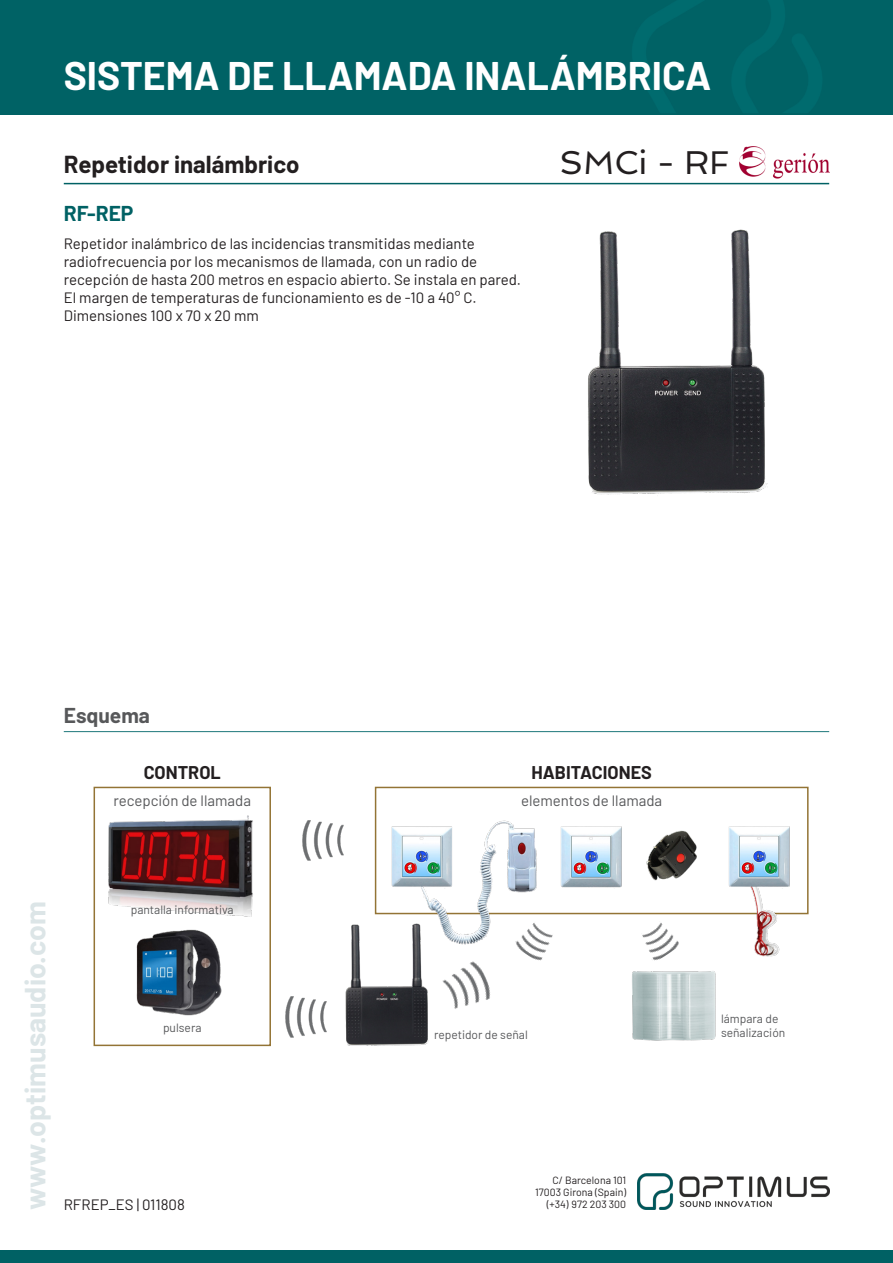
<style>
.page{position:relative;width:893px;height:1263px;background:#fff}
.page>*{position:absolute;margin:0;border:0;box-sizing:border-box;transform-origin:0 0}
.TITULAR1{font:700 39px "Barlow";color:#fff}
.TITULAR2{font:33px "Spinnaker";color:#231f20}
.INFOPIE{font:700 28.5px "Barlow";color:#dce5e7}
.TITULAR2-2{font:700 24px "Barlow";color:#231f20}
.TUTULAR3{font:700 21px "Barlow";color:#57585a}
.MODELO{font:700 21px "Barlow";color:#006164}
.TITULAR2-3{font:700 18px "Barlow";color:#231f20}
.DESCRIPCIÓN{font:15px/18px "Barlow";color:#231f20}
.TITULAR2-4{font:15px "Barlow";color:#57585a}
.INFOPIE-2{font:15px "Barlow";color:#231f20}
.TITULAR2-5{font:12px/14.4px "Barlow";color:#57585a}
.INFOPIE-3{font:10.5px "Barlow";color:#231f20}
</style>
<div class="page">
<div style="left:0;top:0;width:893px;height:115px;background:#006265"></div>
<img style="left:638px;top:1174px;width:191px;height:35px">
<div style="left:0;top:1250px;width:893px;height:13px;background:#006164"></div>
<hr style="left:64px;top:183px;width:765px;height:1px;background:#006164">
<img style="left:588px;top:229px;width:180px;height:266px">
<img style="left:740px;top:146px;width:89px;height:33px">
<hr style="left:64px;top:731px;width:765px;height:1px;background:#1d777b">
<div style="left:94px;top:787px;width:177px;height:259px;border:2px solid #937435"></div>
<div style="left:375px;top:787px;width:434px;height:127px;border:2px solid #937435"></div>
<img style="left:108px;top:815px;width:145px;height:102px">
<img style="left:385px;top:820px;width:157px;height:125px">
<img style="left:560px;top:826px;width:62px;height:62px">
<img style="left:726px;top:826px;width:66px;height:131px">
<img style="left:646px;top:830px;width:51px;height:51px">
<img style="left:136px;top:929px;width:86px;height:87px">
<img style="left:632px;top:971px;width:84px;height:70px">
<img style="left:345px;top:921px;width:86px;height:125px">
<img style="left:302px;top:820px;width:42px;height:41px">
<img style="left:285px;top:996px;width:42px;height:42px">
<img style="left:442px;top:961px;width:49px;height:48px">
<img style="left:513px;top:918px;width:40px;height:43px">
<img style="left:642px;top:923px;width:37px;height:38px">
<p class="TITULAR1" style="left:64px;top:47px;width:649px">SISTEMA DE LLAMADA INALÁMBRICA</p>
<p class="TITULAR2-2" style="left:64px;top:146px;width:237px">Repetidor inalámbrico</p>
<p class="MODELO" style="left:64px;top:198px;width:71px">RF-REP</p>
<p class="DESCRIPCIÓN" style="left:64px;top:233px;width:459px">Repetidor inalámbrico de las incidencias transmitidas mediante radiofrecuencia por los mecanismos de llamada, con un radio de recepción de hasta 200 metros en espacio abierto. Se instala en pared.<br>El margen de temperaturas de funcionamiento es de -10 a 40° C.<br>Dimensiones 100 x 70 x 20 mm</p>
<p class="TITULAR2" style="left:560px;top:143px;width:172px">SMCi - RF</p>
<p class="TUTULAR3" style="left:64px;top:699px;width:88px">Esquema</p>
<p class="TITULAR2-3" style="left:144px;top:759px;width:79px">CONTROL</p>
<p class="TITULAR2-3" style="left:531px;top:759px;width:122px">HABITACIONES</p>
<p class="TITULAR2-4" style="left:521px;top:790px;width:143px">elementos de llamada</p>
<p class="TITULAR2-4" style="left:113px;top:790px;width:139px">recepción de llamada</p>
<p class="INFOPIE" style="left:14px;top:1210px;width:310px;rotate:-90deg">www.optimusaudio.com</p>
<p class="TITULAR2-5" style="left:131px;top:901px;width:105px">pantalla informativa</p>
<p class="TITULAR2-5" style="left:163px;top:1020px;width:40px">pulsera</p>
<p class="TITULAR2-5" style="left:434px;top:1026px;width:95px">repetidor de señal</p>
<p class="INFOPIE-3" style="left:552px;top:1173px;width:75px">C/ Barcelona 101</p>
<p class="INFOPIE-3" style="left:535px;top:1185px;width:92px">17003 Girona (Spain)</p>
<p class="INFOPIE-2" style="left:64px;top:1194px;width:123px">RFREP_ES | 011808</p>
<p class="INFOPIE-3" style="left:547px;top:1197px;width:81px">(+34) 972 203 300</p>
<p class="TITULAR2-5" style="left:721px;top:1010px;width:66px">lámpara de señalización</p>
</div>
